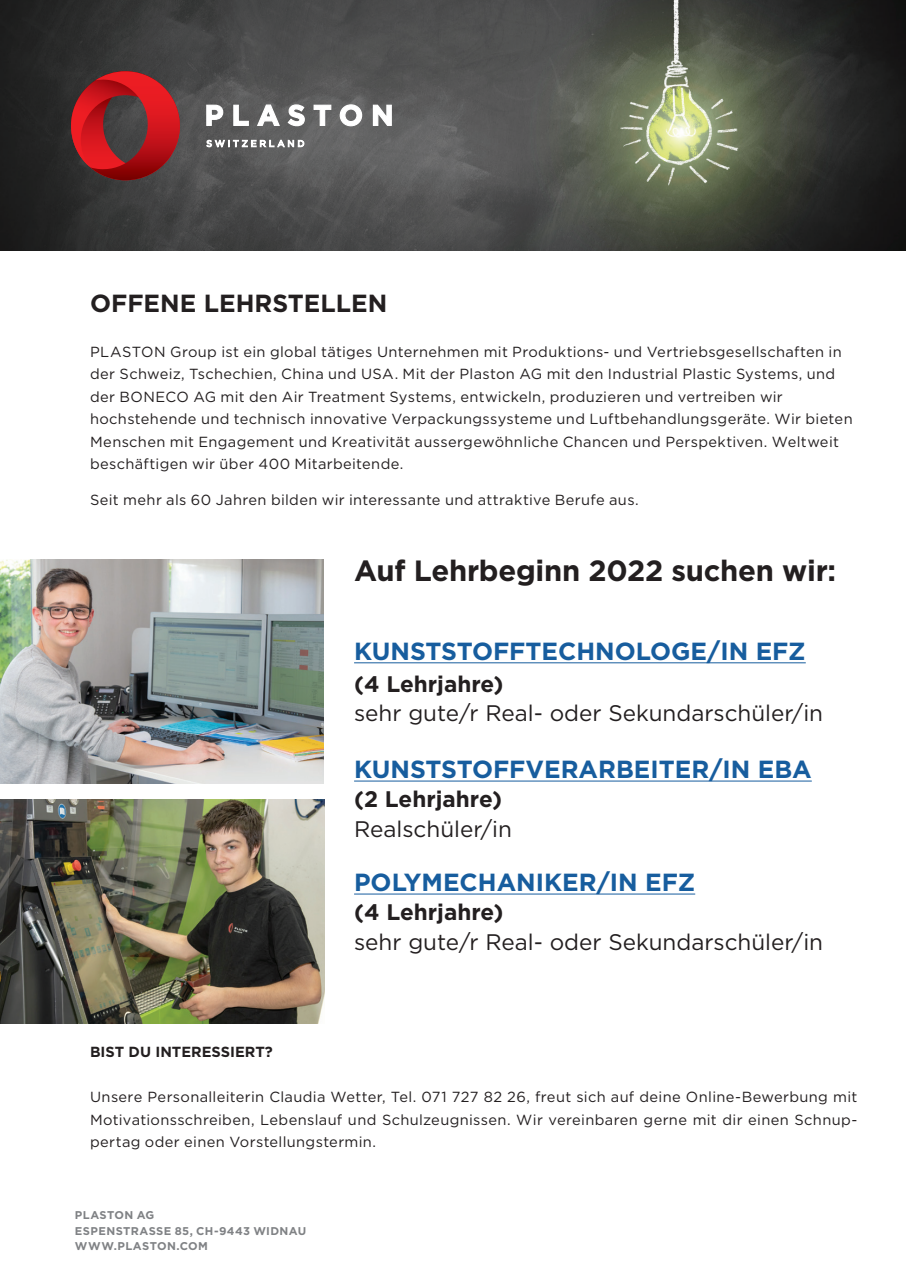
<style>
.page{position:relative;width:906px;height:1276px;background:#fff}
.page>*{position:absolute;margin:0;border:0;box-sizing:border-box;transform-origin:0 0}
.t1{font:700 29.25px "Gotham";letter-spacing:-.01em;color:#231f20}
.t2{font:700 24.75px "Gotham";color:#175d9e}
.t3{font:700 24.75px "Gotham";color:#231f20}
.t4{font:22.5px "Gotham";color:#231f20}
.t5{font:700 22.5px "Gotham";color:#231f20}
.t6{font:14.62px/22.5px "Gotham";letter-spacing:.025em;color:#231f20}
.t7{font:700 14.62px "Gotham";color:#231f20}
.t8{font:700 11.25px/15.3px "Gotham";letter-spacing:.03em;color:#808285}
</style>
<div class="page">
<hr style="left:354px;top:662px;width:451px;height:1px;background:#175d9e">
<hr style="left:354px;top:780px;width:458px;height:1px;background:#175d9e">
<hr style="left:354px;top:893px;width:341px;height:1px;background:#175d9e">
<img style="left:0;top:799px;width:325px;height:224px">
<img style="left:0;top:560px;width:324px;height:223px">
<img style="left:0;top:0;width:906px;height:250px">
<svg style="left:206px;top:104px;width:186px;height:23px"></svg>
<svg style="left:205px;top:138px;width:100px;height:11px"></svg>
<img style="left:69px;top:71px;width:21px;height:109px">
<img style="left:71px;top:71px;width:19px;height:96px">
<img style="left:90px;top:71px;width:92px;height:109px">
<h2 class="t3" style="left:90px;top:288px;width:299px">OFFENE LEHRSTELLEN</h2>
<p class="t6" style="left:90px;top:340px;width:764px">PLASTON Group ist ein global tätiges Unternehmen mit Produktions- und Vertriebsgesellschaften in der Schweiz, Tschechien, China und USA. Mit der Plaston AG mit den Industrial Plastic Systems, und der BONECO AG mit den Air Treatment Systems, entwickeln, produzieren und vertreiben wir hochstehende und technisch innovative Verpackungssysteme und Luftbehandlungsgeräte. Wir bieten Menschen mit Engagement und Kreativität aussergewöhnliche Chancen und Perspektiven. Weltweit beschäftigen wir über 400 Mitarbeitende.</p>
<p class="t6" style="left:90px;top:488px;width:550px">Seit mehr als 60 Jahren bilden wir interessante und attraktive Berufe aus.</p>
<h1 class="t1" style="left:354px;top:554px;width:484px">Auf Lehrbeginn 2022 suchen wir:</h1>
<h2 class="t2" style="left:354px;top:636px;width:453px">KUNSTSTOFFTECHNOLOGE/IN EFZ</h2>
<h3 class="t5" style="left:354px;top:671px;width:151px">(4 Lehrjahre)</h3>
<h3 class="t4" style="left:354px;top:701px;width:470px">sehr gute/r Real- oder Sekundarschüler/in</h3>
<h2 class="t2" style="left:354px;top:754px;width:459px">KUNSTSTOFFVERARBEITER/IN EBA</h2>
<h3 class="t5" style="left:354px;top:786px;width:150px">(2 Lehrjahre)</h3>
<h3 class="t4" style="left:354px;top:816px;width:159px">Realschüler/in</h3>
<h2 class="t2" style="left:354px;top:867px;width:343px">POLYMECHANIKER/IN EFZ</h2>
<h3 class="t5" style="left:354px;top:899px;width:151px">(4 Lehrjahre)</h3>
<h3 class="t4" style="left:354px;top:929px;width:470px">sehr gute/r Real- oder Sekundarschüler/in</h3>
<p class="t7" style="left:90px;top:1043px;width:184px">BIST DU INTERESSIERT?</p>
<p class="t6" style="left:90px;top:1085px;width:768px;text-align:justify">Unsere Personalleiterin Claudia Wetter, Tel. 071 727 82 26, freut sich auf deine Online-Bewerbung mit Motivationsschreiben, Lebenslauf und Schulzeugnissen. Wir vereinbaren gerne mit dir einen Schnup&shy;pertag oder einen Vorstellungstermin.</p>
<p class="t8" style="left:75px;top:1207px;width:233px">PLASTON AG<br>ESPENSTRASSE 85, CH-9443 WIDNAU<br>WWW.PLASTON.COM</p>
</div>
